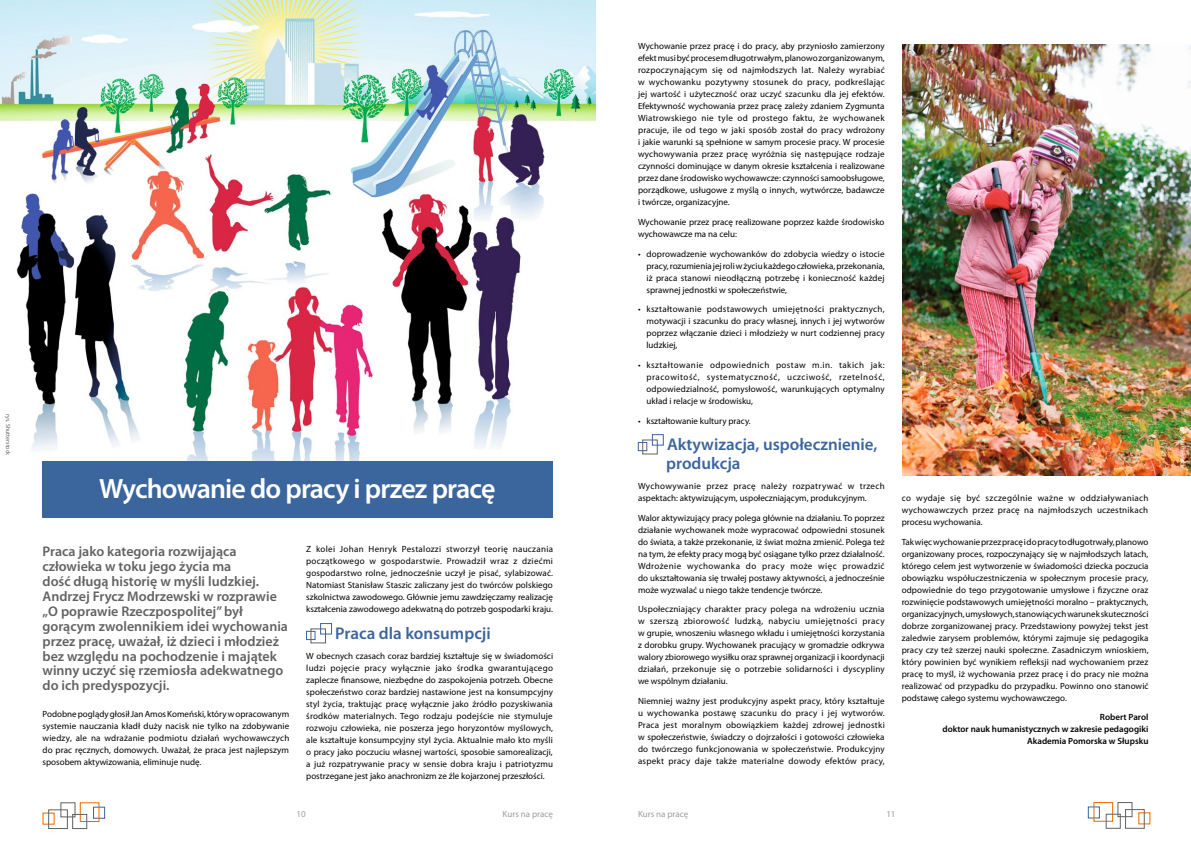
<style>
.page{position:relative;width:1191px;height:842px;background:#fff}
.page>*{position:absolute;margin:0;border:0;box-sizing:border-box;transform-origin:0 0}
.t1{font:600 28px "Myriad Pro";letter-spacing:-.03em;color:#fff}
.t2{font:600 17px/19px "Myriad Pro";color:#3b659d}
.t3{font:600 14px/14.9px "Myriad Pro";color:#636262}
.t4{font:9px/12px "Myriad Pro";color:#000;text-align:justify}
.t5{font:600 9px/12px "Myriad Pro";color:#000;text-align:right}
.t6{font:9px "Myriad Pro";color:#9f9b9a}
.t7{font:6px "Myriad Pro";color:#636262}
.t8{font:6px "Myriad Pro";color:#fff}
</style>
<div class="page">
<img style="left:0;top:0;width:595px;height:481px">
<div style="left:43px;top:461px;width:510px;height:57px;background:#3b659d"></div>
<div style="left:306px;top:631px;width:9px;height:9px;border:1px solid #3b659d"></div>
<div style="left:311px;top:629px;width:15px;height:14px;border:1px solid #636262"></div>
<div style="left:320px;top:623px;width:12px;height:11px;border:1px solid #3b659d"></div>
<div style="left:638px;top:442px;width:9px;height:9px;border:1px solid #3b659d"></div>
<div style="left:642px;top:440px;width:15px;height:14px;border:1px solid #636262"></div>
<div style="left:652px;top:434px;width:11px;height:11px;border:1px solid #3b659d"></div>
<img style="left:902px;top:45px;width:289px;height:431px">
<div style="left:48px;top:809px;width:20px;height:20px;border:1px solid #636262"></div>
<div style="left:61px;top:802px;width:14px;height:15px;border:1px solid #636262"></div>
<div style="left:93px;top:807px;width:12px;height:11px;border:1px solid #3b659d"></div>
<div style="left:80px;top:802px;width:19px;height:20px;border:1px solid #ee6800"></div>
<div style="left:72px;top:814px;width:15px;height:15px;border:1px solid #636262"></div>
<div style="left:1125px;top:809px;width:19px;height:19px;border:1px solid #636262"></div>
<div style="left:1117px;top:802px;width:15px;height:15px;border:1px solid #636262"></div>
<div style="left:1088px;top:807px;width:11px;height:11px;border:1px solid #3b659d"></div>
<div style="left:1106px;top:814px;width:14px;height:14px;border:1px solid #636262"></div>
<p class="t7" style="left:12px;top:414px;width:43px;rotate:90deg">rys. Shutterstock</p>
<h1 class="t1" style="left:99px;top:471px;width:398px">Wychowanie do pracy i przez pracę</h1>
<p class="t3" style="left:43px;top:544px;width:247px">Praca jako kategoria rozwijająca człowieka w toku jego życia ma<br>dość długą historię w myśli ludzkiej.<br>Andrzej Frycz Modrzewski w rozprawie „O poprawie Rzeczpospolitej” był gorącym zwolennikiem idei wychowania przez pracę, uważał, iż dzieci i młodzież bez względu na pochodzenie i majątek winny uczyć się rzemiosła adekwatnego do ich predyspozycji.</p>
<p class="t4" style="left:43px;top:708px;width:248px">Podobne poglądy głosił Jan Amos Komeński, który w opracowanym systemie nauczania kładł duży nacisk nie tylko na zdobywanie wiedzy, ale na wdrażanie podmiotu działań wychowawczych do prac ręcznych, domowych. Uważał, że praca jest najlepszym sposobem aktywizowania, eliminuje nudę.</p>
<p class="t4" style="left:306px;top:543px;width:248px">Z kolei Johan Henryk Pestalozzi stworzył teorię nauczania początkowego w gospodarstwie. Prowadził wraz z dziećmi gospodarstwo rolne, jednocześnie uczył je pisać, sylabizować.<br>Natomiast Stanisław Staszic zaliczany jest do twórców polskiego szkolnictwa zawodowego. Głównie jemu zawdzięczamy realizację kształcenia zawodowego adekwatną do potrzeb gospodarki kraju.</p>
<h2 class="t2" style="left:335px;top:623px;width:157px">Praca dla konsumpcji</h2>
<p class="t4" style="left:306px;top:650px;width:248px">W obecnych czasach coraz bardziej kształtuje się w świadomości ludzi pojęcie pracy wyłącznie jako środka gwarantującego zaplecze finansowe, niezbędne do zaspokojenia potrzeb. Obecne społeczeństwo coraz bardziej nastawione jest na konsumpcyjny styl życia, traktując pracę wyłącznie jako źródło pozyskiwania środków materialnych. Tego rodzaju podejście nie stymuluje rozwoju człowieka, nie poszerza jego horyzontów myślowych, ale kształtuje konsumpcyjny styl życia. Aktualnie mało kto myśli o pracy jako poczuciu własnej wartości, sposobie samorealizacji, a już rozpatrywanie pracy w sensie dobra kraju i patriotyzmu postrzegane jest jako anachronizm ze źle kojarzonej przeszłości.</p>
<p class="t4" style="left:638px;top:40px;width:248px">Wychowanie przez pracę i do pracy, aby przyniosło zamierzony efekt musi być procesem długotrwałym, planowo zorganizowanym, rozpoczynającym się od najmłodszych lat. Należy wyrabiać w wychowanku pozytywny stosunek do pracy, podkreślając jej wartość i użyteczność oraz uczyć szacunku dla jej efektów.<br>Efektywność wychowania przez pracę zależy zdaniem Zygmunta Wiatrowskiego nie tyle od prostego faktu, że wychowanek pracuje, ile od tego w jaki sposób został do pracy wdrożony i jakie warunki są spełnione w samym procesie pracy. W procesie wychowywania przez pracę wyróżnia się następujące rodzaje czynności dominujące w danym okresie kształcenia i realizowane przez dane środowisko wychowawcze: czynności samoobsługowe, porządkowe, usługowe z myślą o innych, wytwórcze, badawcze i twórcze, organizacyjne.</p>
<p class="t4" style="left:638px;top:216px;width:248px">Wychowanie przez pracę realizowane poprzez każde środowisko wychowawcze ma na celu:</p>
<p class="t4" style="left:646px;top:247px;width:240px;text-indent:-9px">• doprowadzenie wychowanków do zdobycia wiedzy o istocie pracy, rozumienia jej roli w życiu każdego człowieka, przekonania, iż praca stanowi nieodłączną potrzebę i konieczność każdej sprawnej jednostki w społeczeństwie,</p>
<p class="t4" style="left:646px;top:303px;width:240px;text-indent:-8px">• kształtowanie podstawowych umiejętności praktycznych, motywacji i szacunku do pracy własnej, innych i jej wytworów poprzez włączanie dzieci i młodzieży w nurt codziennej pracy ludzkiej,</p>
<p class="t4" style="left:646px;top:359px;width:240px;text-indent:-9px">• kształtowanie odpowiednich postaw m.in. takich jak: pracowitość, systematyczność, uczciwość, rzetelność, odpowiedzialność, pomysłowość, warunkujących optymalny układ i relacje w środowisku,</p>
<p class="t4" style="left:638px;top:414px;width:114px">• kształtowanie kultury pracy.</p>
<h2 class="t2" style="left:666px;top:435px;width:213px">Aktywizacja, uspołecznienie, produkcja</h2>
<p class="t4" style="left:638px;top:480px;width:248px">Wychowywanie przez pracę należy rozpatrywać w trzech aspektach: aktywizującym, uspołeczniającym, produkcyjnym.</p>
<p class="t4" style="left:638px;top:511px;width:248px">Walor aktywizujący pracy polega głównie na działaniu. To poprzez działanie wychowanek może wypracować odpowiedni stosunek do świata, a także przekonanie, iż świat można zmienić. Polega też na tym, że efekty pracy mogą być osiągane tylko przez działalność.<br>Wdrożenie wychowanka do pracy może więc prowadzić do ukształtowania się trwałej postawy aktywności, a jednocześnie może wyzwalać u niego także tendencje twórcze.</p>
<p class="t4" style="left:638px;top:603px;width:248px">Uspołeczniający charakter pracy polega na wdrożeniu ucznia w szerszą zbiorowość ludzką, nabyciu umiejętności pracy w grupie, wnoszeniu własnego wkładu i umiejętności korzystania z dorobku grupy. Wychowanek pracujący w gromadzie odkrywa walory zbiorowego wysiłku oraz sprawnej organizacji i koordynacji działań, przekonuje się o potrzebie solidarności i dyscypliny we wspólnym działaniu.</p>
<p class="t4" style="left:638px;top:695px;width:248px">Niemniej ważny jest produkcyjny aspekt pracy, który kształtuje u wychowanka postawę szacunku do pracy i jej wytworów.<br>Praca jest moralnym obowiązkiem każdej zdrowej jednostki w społeczeństwie, świadczy o dojrzałości i gotowości człowieka do twórczego funkcjonowania w społeczeństwie. Produkcyjny aspekt pracy daje także materialne dowody efektów pracy,</p>
<p class="t4" style="left:901px;top:492px;width:248px">co wydaje się być szczególnie ważne w oddziaływaniach wychowawczych przez pracę na najmłodszych uczestnikach procesu wychowania.</p>
<p class="t4" style="left:901px;top:535px;width:248px">Tak więc wychowanie przez pracę i do pracy to długotrwały, planowo organizowany proces, rozpoczynający się w najmłodszych latach, którego celem jest wytworzenie w świadomości dziecka poczucia obowiązku współuczestniczenia w społecznym procesie pracy, odpowiednie do tego przygotowanie umysłowe i fizyczne oraz rozwinięcie podstawowych umiejętności moralno – praktycznych, organizacyjnych, umysłowych, stanowiących warunek skuteczności dobrze zorganizowanej pracy. Przedstawiony powyżej tekst jest zaledwie zarysem problemów, którymi zajmuje się pedagogika pracy czy też szerzej nauki społeczne. Zasadniczym wnioskiem, który powinien być wynikiem refleksji nad wychowaniem przez pracę to myśl, iż wychowania przez pracę i do pracy nie można realizować od przypadku do przypadku. Powinno ono stanowić podstawę całego systemu wychowawczego.</p>
<p class="t5" style="left:942px;top:711px;width:207px">Robert Parol<br>doktor nauk humanistycznych w zakresie pedagogiki<br>Akademia Pomorska w Słupsku</p>
<p class="t6" style="left:297px;top:808px;width:11px">10</p>
<p class="t6" style="left:502px;top:808px;width:52px">Kurs na pracę</p>
<p class="t6" style="left:638px;top:808px;width:52px">Kurs na pracę</p>
<p class="t6" style="left:886px;top:808px;width:11px">11</p>
<p class="t8" style="left:1186px;top:427px;width:43px;rotate:90deg">fot. Shutterstock</p>
</div>
